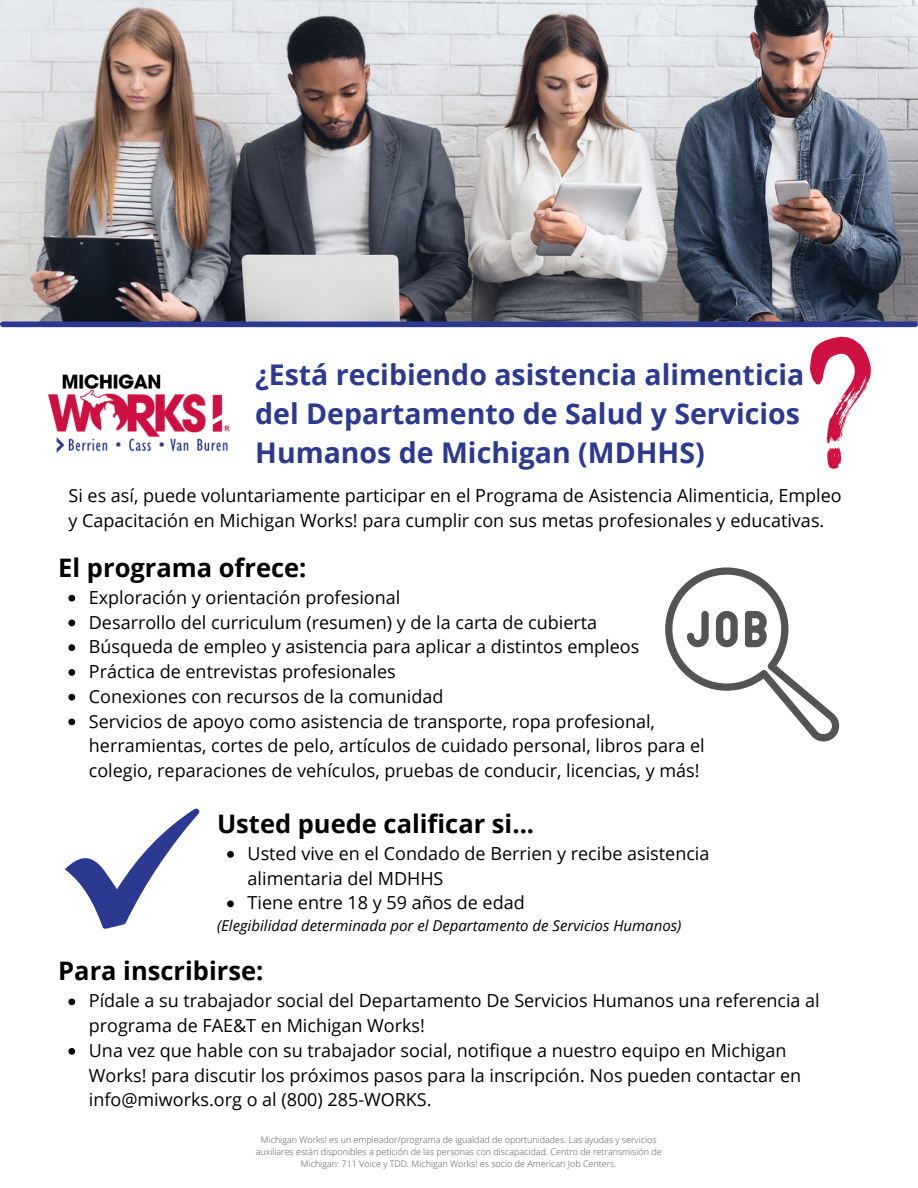
<style>
.page{position:relative;width:918px;height:1188px;background:#fff}
.page>*{position:absolute;margin:0;border:0;box-sizing:border-box;transform-origin:0 0}
.t1{font:700 28.5px/39.3px "Open Sans";color:#2b3990}
.t2{font:700 25.5px "Open Sans";color:#000}
.t3{font:18px/24.8px "Open Sans";color:#000}
.t4{font:italic 15px "Open Sans";color:#000}
.t5{font:300 9px/12px "Open Sans";color:#545454;text-align:center}
</style>
<div class="page">
<img style="left:0;top:0;width:918px;height:324px">
<svg style="left:227px;top:851px;width:7px;height:7px"></svg>
<svg style="left:227px;top:900px;width:7px;height:7px"></svg>
<img style="left:47px;top:374px;width:184px;height:79px">
<svg style="left:68px;top:595px;width:7px;height:7px"></svg>
<svg style="left:68px;top:620px;width:7px;height:6px"></svg>
<svg style="left:68px;top:644px;width:7px;height:7px"></svg>
<svg style="left:68px;top:669px;width:7px;height:7px"></svg>
<svg style="left:68px;top:694px;width:7px;height:7px"></svg>
<svg style="left:68px;top:719px;width:7px;height:6px"></svg>
<svg style="left:810px;top:337px;width:61px;height:132px"></svg>
<svg style="left:65px;top:809px;width:134px;height:120px"></svg>
<svg style="left:665px;top:567px;width:175px;height:175px"></svg>
<svg style="left:68px;top:998px;width:7px;height:7px"></svg>
<svg style="left:68px;top:1048px;width:7px;height:7px"></svg>
<div style="left:3px;top:322px;width:912px;height:5px;background:#2b3990"></div>
<p class="t1" style="left:255px;top:354px;width:551px">¿Está recibiendo asistencia alimenticia del Departamento de Salud y Servicios<br>Humanos de Michigan (MDHHS)</p>
<p class="t3" style="left:69px;top:482px;width:775px">Si es así, puede voluntariamente participar en el Programa de Asistencia Alimenticia, Empleo y Capacitación en Michigan Works! para cumplir con sus metas profesionales y educativas.</p>
<p class="t2" style="left:58px;top:550px;width:250px">El programa ofrece:</p>
<p class="t3" style="left:89px;top:584px;width:313px">Exploración y orientación profesional</p>
<p class="t3" style="left:89px;top:609px;width:510px">Desarrollo del curriculum (resumen) y de la carta de cubierta</p>
<p class="t3" style="left:89px;top:634px;width:552px">Búsqueda de empleo y asistencia para aplicar a distintos empleos</p>
<p class="t3" style="left:89px;top:659px;width:308px">Práctica de entrevistas profesionales</p>
<p class="t3" style="left:89px;top:683px;width:356px">Conexiones con recursos de la comunidad</p>
<p class="t3" style="left:89px;top:708px;width:617px">Servicios de apoyo como asistencia de transporte, ropa profesional, herramientas, cortes de pelo, artículos de cuidado personal, libros para el colegio, reparaciones de vehículos, pruebas de conducir, licencias, y más!</p>
<p class="t2" style="left:217px;top:806px;width:319px">Usted puede calificar si...</p>
<p class="t3" style="left:248px;top:841px;width:463px">Usted vive en el Condado de Berrien y recibe asistencia alimentaria del MDHHS</p>
<p class="t3" style="left:248px;top:890px;width:279px">Tiene entre 18 y 59 años de edad</p>
<p class="t4" style="left:217px;top:915px;width:466px">(Elegibilidad determinada por el Departamento de Servicios Humanos)</p>
<p class="t2" style="left:58px;top:953px;width:207px">Para inscribirse:</p>
<p class="t3" style="left:89px;top:988px;width:732px">Pídale a su trabajador social del Departamento De Servicios Humanos una referencia al programa de FAE&amp;T en Michigan Works!</p>
<p class="t3" style="left:89px;top:1038px;width:714px">Una vez que hable con su trabajador social, notifique a nuestro equipo en Michigan<br>Works! para discutir los próximos pasos para la inscripción. Nos pueden contactar en info@miworks.org o al (800) 285-WORKS.</p>
<p class="t5" style="left:256px;top:1134px;width:407px">Michigan Works! es un empleador/programa de igualdad de oportunidades. Las ayudas y servicios auxiliares están disponibles a petición de las personas con discapacidad. Centro de retransmisión de<br>Michigan: 711 Voice y TDD. Michigan Works! es socio de American Job Centers.</p>
</div>
